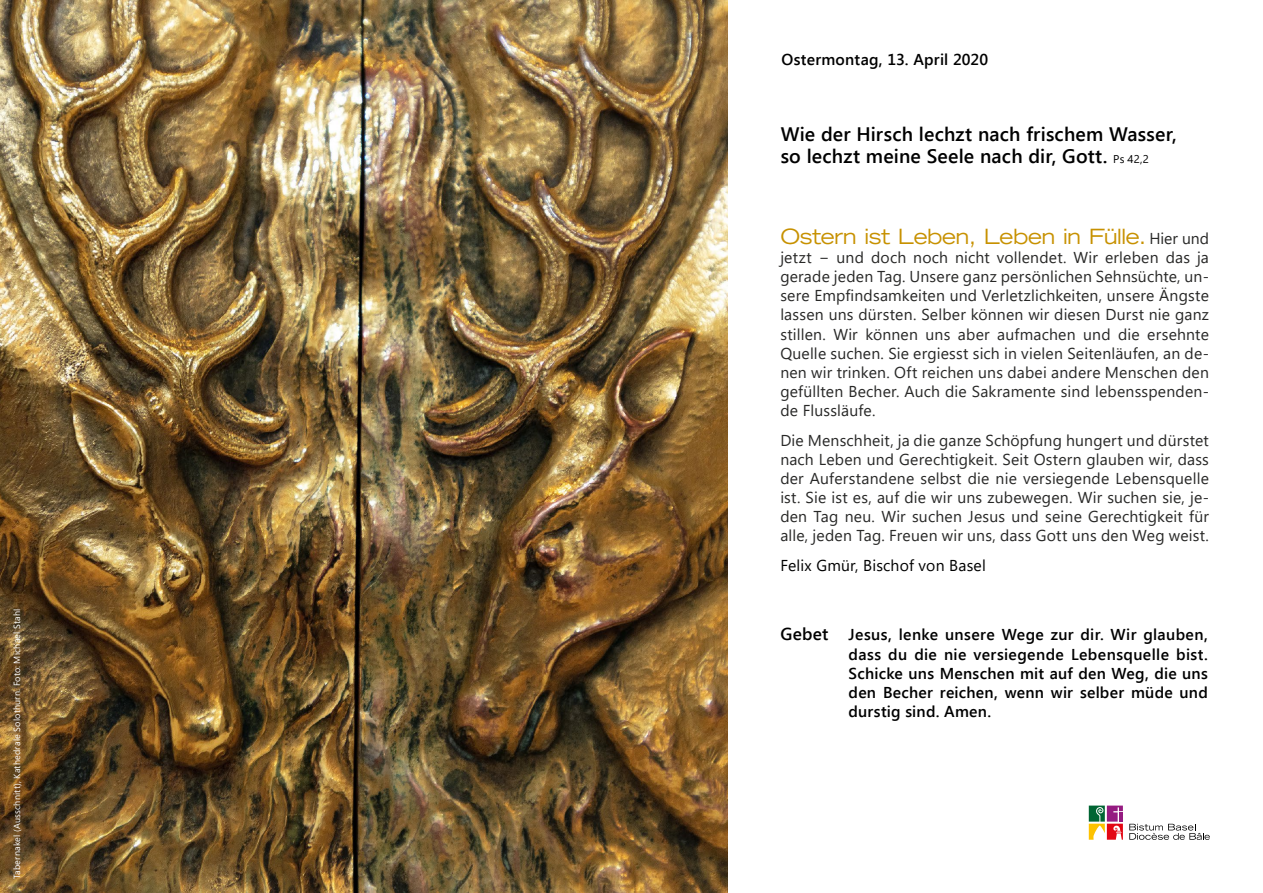
<style>
.page{position:relative;width:1263px;height:893px;background:#fff}
.page>*{position:absolute;margin:0;border:0;box-sizing:border-box;transform-origin:0 0}
.t1{font:expanded 21px "Trade Gothic LH";letter-spacing:-.025em;color:#c79100}
.t2{font:600 19.5px/22.5px "Segoe UI";letter-spacing:.01em;color:#000}
.t3{font:15.75px/19px "Segoe UI";letter-spacing:.015em;color:#282827;text-align:justify}
.t4{font:600 15.75px/19px "Segoe UI";letter-spacing:.015em;color:#000;text-align:justify}
.t5{font:15.75px "Segoe UI";letter-spacing:.015em;color:#000}
.t6{font:9px "Segoe UI";letter-spacing:.02em;color:#fff}
.s1{font-weight:400;font-size:11.25px}
.s2{font-family:"Segoe UI";font-stretch:normal;font-size:15.75px;color:#282827}
.s3{font-size:17.25px}
</style>
<div class="page">
<img style="left:0;top:0;width:728px;height:893px">
<svg style="left:1129px;top:824px;width:81px;height:16px"></svg>
<svg style="left:1089px;top:806px;width:34px;height:34px"></svg>
<p class="t6" style="left:10px;top:879px;width:272px;rotate:-90deg">Tabernakel (Ausschnitt), Kathedrale Solothurn. Foto: Michael Stahl</p>
<p class="t4" style="left:781px;top:49px;width:208px">Ostermontag, 13. April 2020</p>
<p class="t2" style="left:781px;top:122px;width:398px">Wie der Hirsch lechzt nach frischem Wasser, so lechzt meine Seele nach dir, Gott. <span class="s1">Ps 42,2</span></p>
<h1 class="t1" style="left:780px;top:223px;width:430px">Ostern ist Leben, Leben in Fülle. <span class="s2">Hier und</span></h1>
<p class="t3" style="left:780px;top:248px;width:430px">jetzt − und doch noch nicht vollendet. Wir erleben das ja gerade jeden Tag. Unsere ganz persönlichen Sehnsüchte, un&shy;sere Empfindsamkeiten und Verletzlichkeiten, unsere Ängste lassen uns dürsten. Selber können wir diesen Durst nie ganz stillen. Wir können uns aber aufmachen und die ersehnte Quelle suchen. Sie ergiesst sich in vielen Seitenläufen, an de&shy;nen wir trinken. Oft reichen uns dabei andere Menschen den gefüllten Becher. Auch die Sakramente sind lebensspenden&shy;de Flussläufe.</p>
<p class="t3" style="left:780px;top:430px;width:430px">Die Menschheit, ja die ganze Schöpfung hungert und dürstet nach Leben und Gerechtigkeit. Seit Ostern glauben wir, dass der Auferstandene selbst die nie versiegende Lebensquelle ist. Sie ist es, auf die wir uns zubewegen. Wir suchen sie, je&shy;den Tag neu. Wir suchen Jesus und seine Gerechtigkeit für alle, jeden Tag. Freuen wir uns, dass Gott uns den Weg weist.</p>
<p class="t5" style="left:780px;top:553px;width:207px">Felix Gmür, Bischof von Basel</p>
<p class="t4" style="left:849px;top:625px;width:361px;text-indent:-68px"><span class="s3">Gebet</span> Jesus, lenke unsere Wege zur dir. Wir glauben, dass du die nie versiegende Lebensquelle bist.<br>Schicke uns Menschen mit auf den Weg, die uns den Becher reichen, wenn wir selber müde und durstig sind. Amen.</p>
</div>
